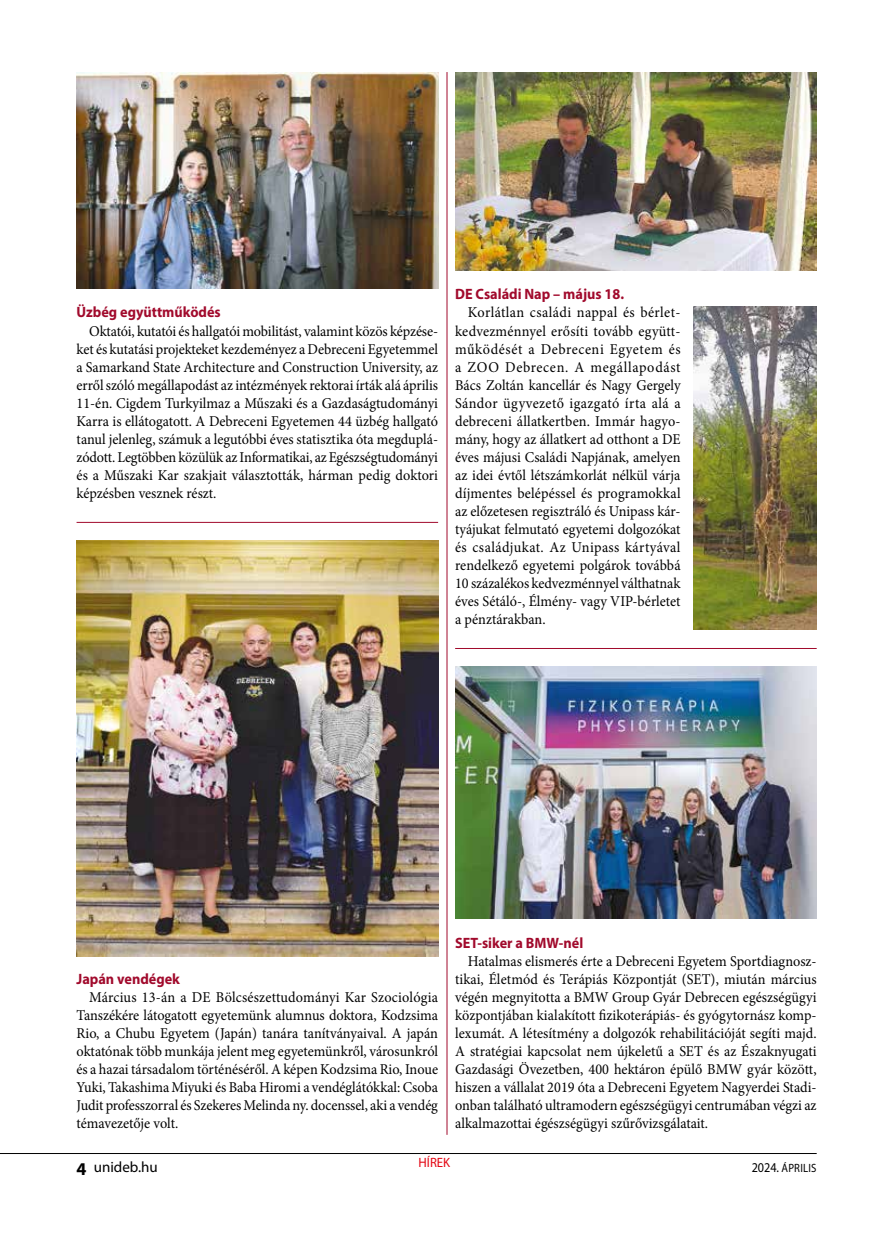
<style>
.page{position:relative;width:872px;height:1234px;background:#fff}
.page>*{position:absolute;margin:0;border:0;box-sizing:border-box;transform-origin:0 0}
.t1{font:15px/18px "Minion Pro";color:#000;text-align:justify;scale:.95 1}
.t2{font:700 15px "Myriad Pro";color:#a10a2c;scale:.95 1}
.t3{font:15px "Myriad Pro";color:#000}
.t4{font:13.5px "Myriad Pro";color:#e30613;scale:.95 1}
.t5{font:12px "Myriad Pro";letter-spacing:.02em;color:#000;scale:.9 1}
.s1{font-weight:700;font-size:18px}
.s2{font-size:13.5px}
</style>
<div class="page">
<hr style="left:0;top:1152px;width:816px;height:1px;background:#000">
<img style="left:693px;top:306px;width:123px;height:323px">
<img style="left:455px;top:72px;width:361px;height:198px">
<img style="left:77px;top:540px;width:361px;height:416px">
<img style="left:455px;top:666px;width:361px;height:252px">
<img style="left:77px;top:72px;width:361px;height:216px">
<hr style="left:77px;top:522px;width:361px;height:1px;background:#a10a2c">
<hr style="left:455px;top:648px;width:361px;height:1px;background:#a10a2c">
<hr style="left:446px;top:72px;width:1px;height:1062px;background:#a10a2c">
<p class="t2" style="left:77px;top:302px;width:153px">Üzbég együttműködés</p>
<p class="t1" style="left:77px;top:322px;width:382px;text-indent:13px">Oktatói, kutatói és hallgatói mobilitást, valamint közös képzése&shy;ket és kutatási projekteket kezdeményez a Debreceni Egyetemmel a Samarkand State Architecture and Construction University, az erről szóló megállapodást az intézmények rektorai írták alá április 11-én. Cigdem Turkyilmaz a Műszaki és a Gazdaságtudományi Karra is ellátogatott. A Debreceni Egyetemen 44 üzbég hallgató tanul jelenleg, számuk a legutóbbi éves statisztika óta megduplá&shy;zódott. Legtöbben közülük az Informatikai, az Egészségtudományi és a Műszaki Kar szakjait választották, hárman pedig doktori képzésben vesznek részt.</p>
<p class="t2" style="left:455px;top:284px;width:179px">DE Családi Nap – május 18.</p>
<p class="t1" style="left:455px;top:304px;width:239px;text-indent:13px">Korlátlan családi nappal és bérlet&shy;kedvezménnyel erősíti tovább együtt&shy;működését a Debreceni Egyetem és a ZOO Debrecen. A megállapodást Bács Zoltán kancellár és Nagy Gergely Sándor ügyvezető igazgató írta alá a debreceni állatkertben. Immár hagyo&shy;mány, hogy az állatkert ad otthont a DE éves májusi Családi Napjának, amelyen az idei évtől létszámkorlát nélkül várja díjmentes belépéssel és programokkal az előzetesen regisztráló és Unipass kár&shy;tyájukat felmutató egyetemi dolgozókat és családjukat. Az Unipass kártyával rendelkező egyetemi polgárok továbbá 10 százalékos kedvezménnyel válthatnak éves Sétáló-, Élmény- vagy VIP-bérletet a pénztárakban.</p>
<p class="t2" style="left:77px;top:968px;width:110px">Japán vendégek</p>
<p class="t1" style="left:77px;top:988px;width:382px;text-indent:13px">Március 13-án a DE Bölcsészettudományi Kar Szociológia Tanszékére látogatott egyetemünk alumnus doktora, Kodzsima Rio, a Chubu Egyetem (Japán) tanára tanítványaival. A japán oktatónak több munkája jelent meg egyetemünkről, városunkról és a hazai társadalom történéséről. A képen Kodzsima Rio, Inoue Yuki, Takashima Miyuki és Baba Hiromi a vendéglátókkal: Csoba Judit professzorral és Szekeres Melinda ny. docenssel, aki a vendég témavezetője volt.</p>
<p class="t2" style="left:455px;top:932px;width:136px">SET-siker a BMW-nél</p>
<p class="t1" style="left:455px;top:952px;width:382px;text-indent:13px">Hatalmas elismerés érte a Debreceni Egyetem Sportdiagnosz&shy;tikai, Életmód és Terápiás Központját (SET), miután március végén megnyitotta a BMW Group Gyár Debrecen egészségügyi központjában kialakított fizikoterápiás- és gyógytornász komp&shy;lexumát. A létesítmény a dolgozók rehabilitációját segíti majd.<br>A stratégiai kapcsolat nem újkeletű a SET és az Északnyugati Gazdasági Övezetben, 400 hektáron épülő BMW gyár között, hiszen a vállalat 2019 óta a Debreceni Egyetem Nagyerdei Stadi&shy;onban található ultramodern egészségügyi centrumában végzi az alkalmazottai égészségügyi szűrővizsgálatait.</p>
<p class="t4" style="left:418px;top:1153px;width:35px">HÍREK</p>
<p class="t3" style="left:77px;top:1157px;width:83px"><span class="s1">4</span> unideb.hu</p>
<p class="t5" style="left:751px;top:1159px;width:74px"><span class="s2">2024.</span> április</p>
</div>
